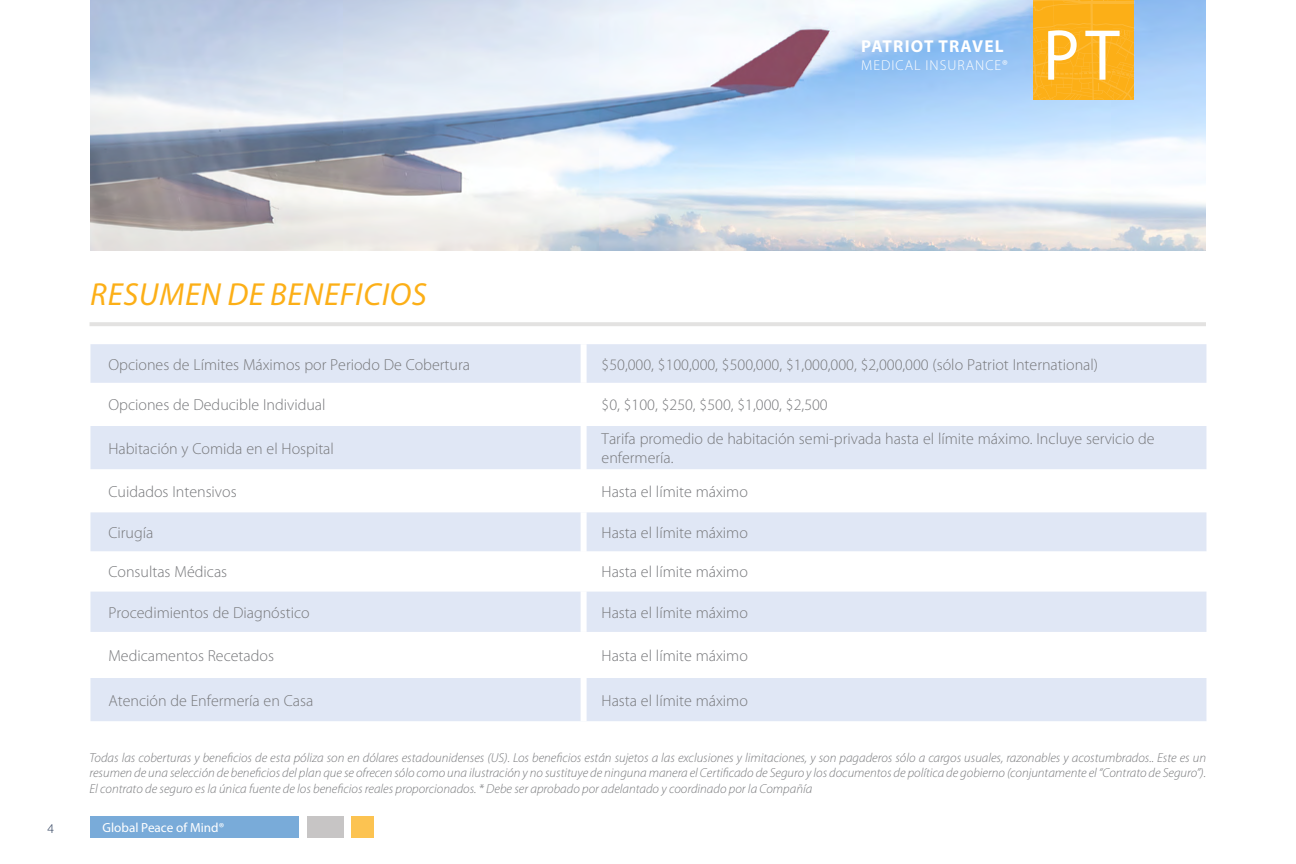
<style>
.page{position:relative;width:1296px;height:864px;background:#fff}
.page>*{position:absolute;margin:0;border:0;box-sizing:border-box;transform-origin:0 0}
.t1{font:italic 32px "Myriad Pro";letter-spacing:.02em;color:#fcaf17}
.t2{font:700 17.2px "Myriad Pro";letter-spacing:.07em;color:#fff}
.t3{font:300 16px/19.2px "Myriad Pro";color:#77787b}
.t4{font:300 14.4px "Myriad Pro";letter-spacing:.07em;color:#fff}
.t5{font:300 13.4px "Myriad Pro";color:#273856}
.t6{font:13.2px "Myriad Pro";color:#fff}
.t7{font:italic 300 13px/15.6px "Myriad Pro";color:#77787b;text-align:justify}
</style>
<div class="page">
<img style="left:90px;top:0;width:1116px;height:250px">
<hr style="left:90px;top:322px;width:1116px;height:4px;background:#e3e2e1">
<svg style="left:1034px;top:0;width:101px;height:100px;background:#fbb835"></svg>
<svg style="left:90px;top:344px;width:1116px;height:377px;fill:#e0e7f5"></svg>
<div style="left:581px;top:344px;width:6px;height:39px;background:#fff"></div>
<div style="left:581px;top:383px;width:6px;height:43px;background:#fff"></div>
<div style="left:581px;top:426px;width:6px;height:43px;background:#fff"></div>
<div style="left:581px;top:469px;width:6px;height:43px;background:#fff"></div>
<div style="left:581px;top:512px;width:6px;height:39px;background:#fff"></div>
<div style="left:581px;top:551px;width:6px;height:41px;background:#fff"></div>
<div style="left:581px;top:592px;width:6px;height:40px;background:#fff"></div>
<div style="left:581px;top:632px;width:6px;height:46px;background:#fff"></div>
<div style="left:581px;top:678px;width:6px;height:43px;background:#fff"></div>
<div style="left:90px;top:816px;width:209px;height:22px;background:#79abd9"></div>
<div style="left:307px;top:816px;width:36px;height:22px;background:#c7c5c5"></div>
<div style="left:352px;top:816px;width:22px;height:22px;background:#fcc351"></div>
<h1 class="t1" style="left:90px;top:275px;width:338px">RESUMEN DE BENEFICIOS</h1>
<p class="t2" style="left:861px;top:35px;width:144px">PATRIOT TRAVEL</p>
<p class="t4" style="left:861px;top:57px;width:148px">MEDICAL INSURANCE®</p>
<p class="t3" style="left:108px;top:355px;width:363px">Opciones de Límites Máximos por Periodo De Cobertura</p>
<p class="t3" style="left:602px;top:355px;width:498px">$50,000, $100,000, $500,000, $1,000,000, $2,000,000 (sólo Patriot International)</p>
<p class="t3" style="left:108px;top:396px;width:219px">Opciones de Deducible Individual</p>
<p class="t3" style="left:602px;top:396px;width:228px">$0, $100, $250, $500, $1,000, $2,500</p>
<p class="t3" style="left:108px;top:439px;width:227px">Habitación y Comida en el Hospital</p>
<p class="t3" style="left:602px;top:429px;width:554px">Tarifa promedio de habitación semi-privada hasta el límite máximo. Incluye servicio de enfermería.</p>
<p class="t3" style="left:108px;top:482px;width:130px">Cuidados Intensivos</p>
<p class="t3" style="left:602px;top:482px;width:148px">Hasta el límite máximo</p>
<p class="t3" style="left:108px;top:523px;width:46px">Cirugía</p>
<p class="t3" style="left:602px;top:523px;width:148px">Hasta el límite máximo</p>
<p class="t3" style="left:108px;top:563px;width:120px">Consultas Médicas</p>
<p class="t3" style="left:602px;top:563px;width:148px">Hasta el límite máximo</p>
<p class="t3" style="left:108px;top:603px;width:203px">Procedimientos de Diagnóstico</p>
<p class="t3" style="left:602px;top:603px;width:148px">Hasta el límite máximo</p>
<p class="t3" style="left:108px;top:646px;width:167px">Medicamentos Recetados</p>
<p class="t3" style="left:602px;top:646px;width:148px">Hasta el límite máximo</p>
<p class="t3" style="left:108px;top:691px;width:206px">Atención de Enfermería en Casa</p>
<p class="t3" style="left:602px;top:691px;width:148px">Hasta el límite máximo</p>
<p class="t7" style="left:90px;top:750px;width:1118px">Todas las coberturas y beneficios de esta póliza son en dólares estadounidenses (US). Los beneficios están sujetos a las exclusiones y limitaciones, y son pagaderos sólo a cargos usuales, razonables y acostumbrados.. Este es un resumen de una selección de beneficios del plan que se ofrecen sólo como una ilustración y no sustituye de ninguna manera el Certificado de Seguro y los documentos de política de gobierno (conjuntamente el “Contrato de Seguro”).<br>El contrato de seguro es la única fuente de los beneficios reales proporcionados. * Debe ser aprobado por adelantado y coordinado por la Compañía</p>
<p class="t5" style="left:48px;top:821px;width:8px">4</p>
<p class="t6" style="left:103px;top:819px;width:123px">Global Peace of Mind®</p>
</div>
